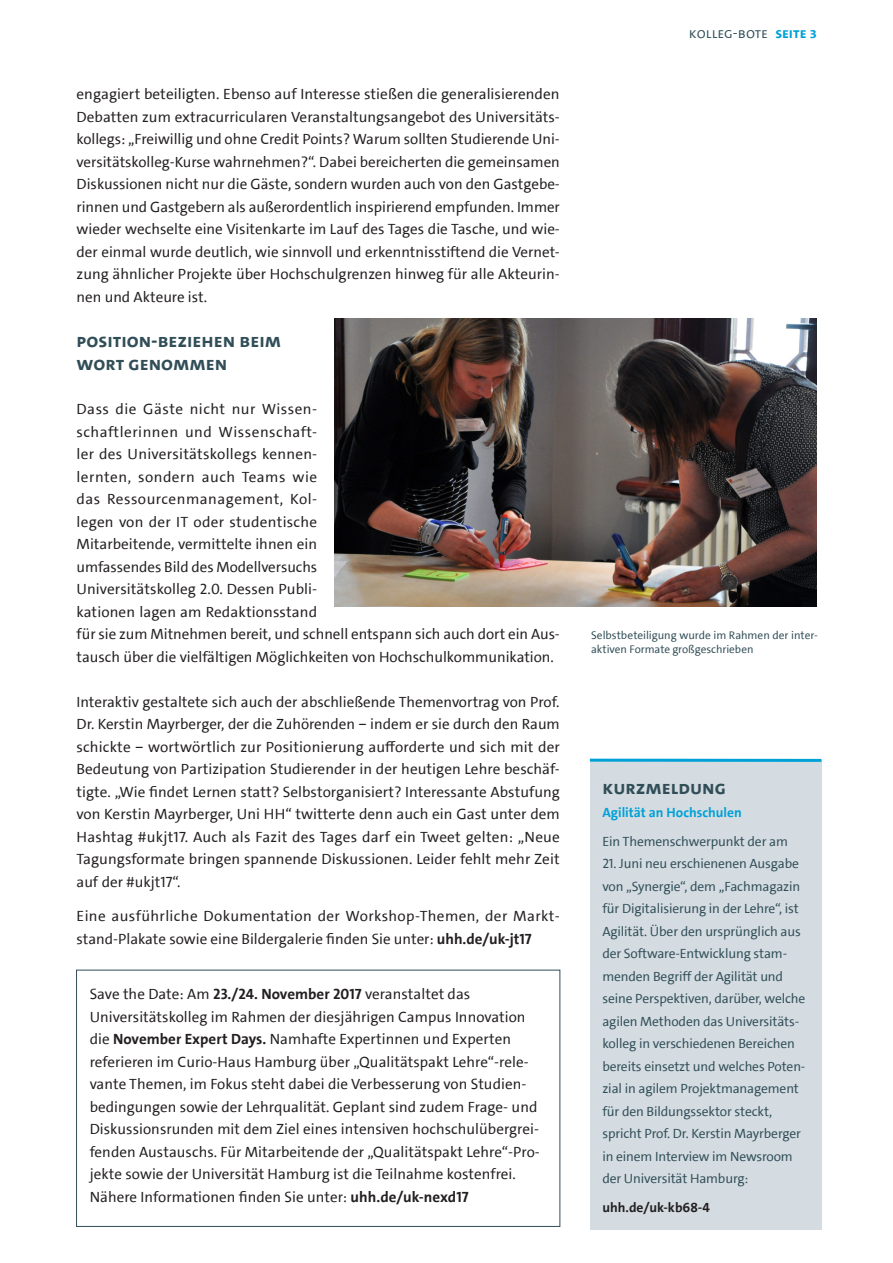
<style>
.page{position:relative;width:893px;height:1263px;background:#fff}
.page>*{position:absolute;margin:0;border:0;box-sizing:border-box;transform-origin:0 0}
.Sub_im_Text{font:19.5px/22.5px "The Sans UHH Bold Caps";color:#314e58}
.Ausgabe{font:19.5px "The Sans UHH Bold Caps";color:#314e58}
.Fliesstext_10_15{font:15px/22.5px "The Sans UHH";letter-spacing:.005em;color:#231f20;text-align:justify}
.Zitat_rechts{font:15px/22.5px "The Sans UHH";letter-spacing:.005em;color:#231f20}
.t1{font:15px "The Sans UHH Semi Light Caps";color:#314e58}
.Kasten{font:13.5px/22.5px "The Sans UHH";letter-spacing:-.01em;color:#314e58}
.Kasten-2{font:700 13.5px "The Sans UHH";color:#00a1d7}
.Kasten-3{font:700 13.5px "The Sans UHH";color:#231f20}
.BU{font:11.25px/14.2px "The Sans UHH";letter-spacing:-.005em;color:#314e58}
.s1{font-weight:700}
.s2{font-family:"The Sans UHH Bold Caps";color:#00a1d7}
</style>
<div class="page">
<img style="left:334px;top:318px;width:482px;height:288px">
<div style="left:590px;top:761px;width:231px;height:469px;background:#d4dce1"></div>
<hr style="left:590px;top:759px;width:231px;height:3px;background:#00a1d7">
<div style="left:76px;top:970px;width:484px;height:257px;border:1px solid #314e58"></div>
<p class="Fliesstext_10_15" style="left:77px;top:83px;width:485px">engagiert beteiligten. Ebenso auf Interesse stießen die generalisierenden Debatten zum extracurricularen Veranstaltungs-angebot des Universitäts&shy;kollegs: „Freiwillig und ohne Credit Points? Warum sollten Studierende Uni&shy;versitätskolleg-Kurse wahrnehmen?“. Dabei bereicherten die gemeinsamen Diskussionen nicht nur die Gäste, sondern wurden auch von den Gastgebe&shy;rinnen und Gastgebern als außerordentlich inspirierend empfunden. Immer wieder wechselte eine Visitenkarte im Lauf des Tages die Tasche, und wie&shy;der einmal wurde deutlich, wie sinnvoll und erkenntnisstiftend die Vernet&shy;zung ähnlicher Projekte über Hochschulgrenzen hinweg für alle Akteurin&shy;nen und Akteure ist.</p>
<p class="Sub_im_Text" style="left:77px;top:330px;width:206px">Position-beziehen beim<br>Wort genommen</p>
<p class="Fliesstext_10_15" style="left:77px;top:398px;width:485px;text-align:left">Dass die Gäste nicht nur Wissen-<br>schaftlerinnen und Wissenschaft-<br>ler des Universitätskollegs kennen-<br>lernten, sondern auch Teams wie<br>das Ressourcenmanagement, Kol-<br>legen von der IT oder studentische<br>Mitarbeitende, vermittelte ihnen ein<br>umfassendes Bild des Modellversuchs<br>Universitätskolleg 2.0. Dessen Publi-<br>kationen lagen am Redaktionsstand<br>für sie zum Mitnehmen bereit, und schnell entspann sich auch dort ein Aus&shy;tausch über die vielfältigen Möglichkeiten von Hochschulkommunikation.</p>
<p class="Fliesstext_10_15" style="left:77px;top:690px;width:485px">Interaktiv gestaltete sich auch der abschließende Themenvortrag von Prof.<br>Dr. Kerstin Mayrberger, der die Zuhörenden ‒ indem er sie durch den Raum schickte ‒ wortwörtlich zur Positionierung aufforderte und sich mit der Bedeutung von Partizipation Studierender in der heutigen Lehre beschäf&shy;tigte. „Wie findet Lernen statt? Selbst-organisiert? Interessante Abstufung von Kerstin Mayrberger, Uni HH“ twitterte denn auch ein Gast unter dem Hashtag #ukjt17. Auch als Fazit des Tages darf ein Tweet gelten: „Neue Tagungsformate bringen spannende Diskussionen. Leider fehlt mehr Zeit auf der #ukjt17“.</p>
<p class="Fliesstext_10_15" style="left:77px;top:905px;width:485px">Eine ausführliche Dokumentation der Workshop-Themen, der Markt&shy;stand-Plakate sowie eine Bildergalerie finden Sie unter: <span class="s1">uhh.de/uk-jt17</span></p>
<p class="Zitat_rechts" style="left:90px;top:983px;width:452px">Save the Date: Am <span class="s1">23./24. November 2017</span> veranstaltet das Universitätskolleg im Rahmen der diesjährigen Campus Innovation die <span class="s1">November Expert Days.</span> Namhafte Expertinnen und Experten referieren im Curio-Haus Hamburg über „Qualitätspakt Lehre“-rele&shy;vante Themen, im Fokus steht dabei die Verbesserung von Studien&shy;bedingungen sowie der Lehrqualität. Geplant sind zudem Frage- und Diskussionsrunden mit dem Ziel eines intensiven hochschulübergrei&shy;fenden Austauschs. Für Mitarbeitende der „Qualitätspakt Lehre“-Pro&shy;jekte sowie der Universität Hamburg ist die Teilnahme kostenfrei.</p>
<p class="Zitat_rechts" style="left:90px;top:1185px;width:380px">Nähere Informationen finden Sie unter: <span class="s1">uhh.de/uk-nexd17</span></p>
<p class="t1" style="left:689px;top:24px;width:129px">Kolleg-Bote <span class="s2">Seite 3</span></p>
<p class="BU" style="left:591px;top:628px;width:228px">Selbstbeteiligung wurde im Rahmen der inter&shy;aktiven Formate großgeschrieben</p>
<p class="Ausgabe" style="left:602px;top:775px;width:125px">Kurzmeldung</p>
<p class="Kasten-2" style="left:602px;top:804px;width:141px">Agilität an Hochschulen</p>
<p class="Kasten" style="left:602px;top:830px;width:187px">Ein Themenschwerpunkt der am</p>
<p class="Kasten" style="left:602px;top:852px;width:204px">21. Juni neu erschienenen Ausgabe von „Synergie“, dem „Fachmagazin für Digitalisierung in der Lehre“, ist Agilität. Über den ursprünglich aus der Software-Entwicklung stam&shy;menden Begriff der Agilität und seine Perspektiven, darüber, welche agilen Methoden das Universitäts&shy;kolleg in verschiedenen Bereichen bereits einsetzt und welches Poten&shy;zial in agilem Projektmanagement für den Bildungssektor steckt, spricht Prof. Dr. Kerstin Mayrberger in einem Interview im Newsroom der Universität Hamburg:</p>
<p class="Kasten-3" style="left:602px;top:1199px;width:109px">uhh.de/uk-kb68-4</p>
</div>
